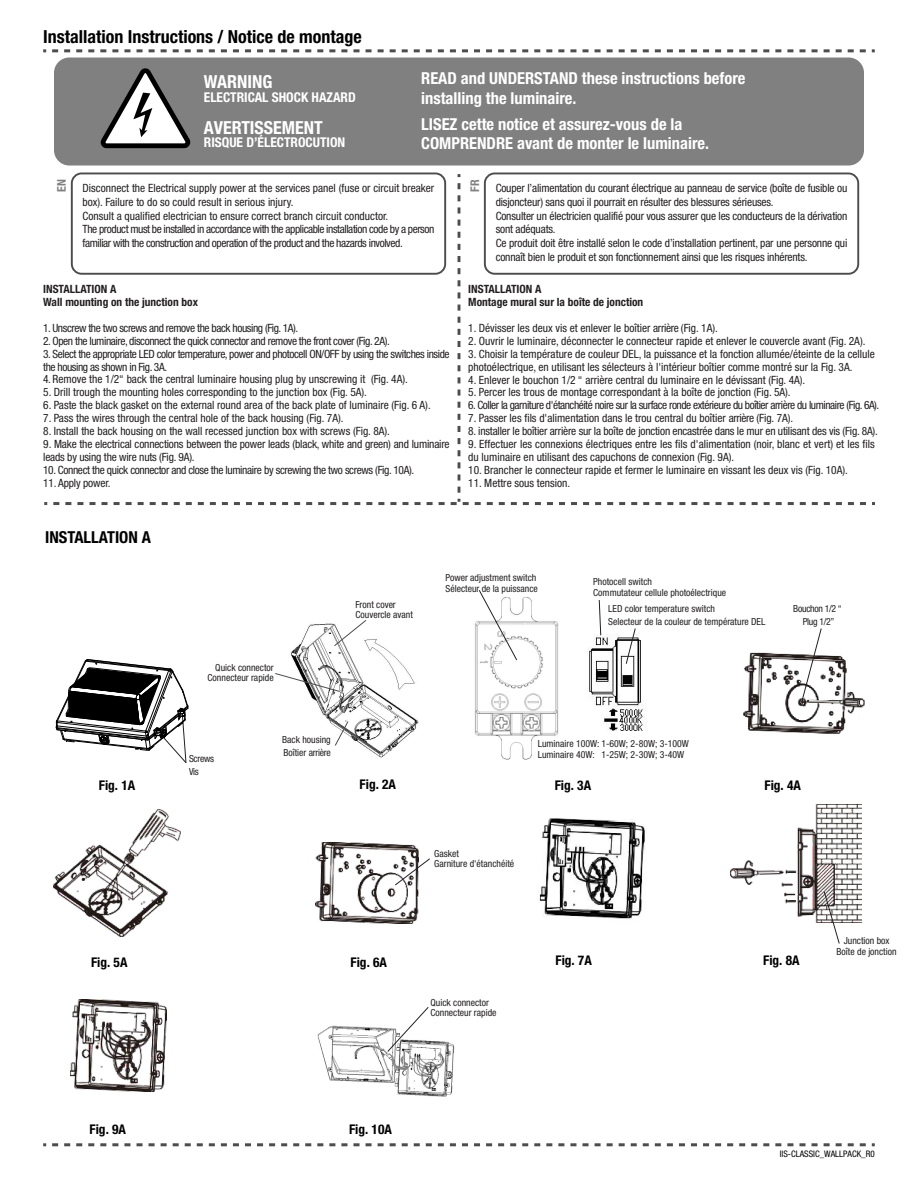
<style>
.page{position:relative;width:918px;height:1188px;background:#fff}
.page>*{position:absolute;margin:0;border:0;box-sizing:border-box;transform-origin:0 0}
.t1{font:700 condensed 18px "Helvetica Neue";color:#000}
.t2{font:700 condensed 18px "Helvetica Neue";color:#fff}
.t3{font:700 condensed 16.5px/19.8px "Helvetica Neue";color:#fff}
.t4{font:700 condensed 16.5px "Helvetica Neue";color:#000}
.t5{font:700 condensed 13.5px "Helvetica Neue";color:#fff}
.t6{font:700 condensed 13.35px "Helvetica Neue";color:#000}
.t7{font:700 condensed 12px "Helvetica Neue";color:#808080}
.t8{font:condensed 11.4px/13.6px "Helvetica Neue";letter-spacing:-.005em;color:#231f20}
.t9{font:condensed 11.4px/12.9px "Helvetica Neue";letter-spacing:-.035em;color:#231f20}
.t10{font:condensed 11.4px "Helvetica Neue";letter-spacing:-.04em;color:#231f20}
.t11{font:700 condensed 11.4px/12.9px "Helvetica Neue";color:#231f20}
.t12{font:condensed 11.4px "Helvetica Neue";letter-spacing:-.03em;color:#231f20}
.t13{font:condensed 9.75px/10.5px "Helvetica Neue";color:#231f20}
.t14{font:condensed 9.75px/12.9px "Helvetica Neue";letter-spacing:-.03em;color:#231f20;text-align:center}
.t15{font:condensed 9px "Helvetica Neue";color:#000}
</style>
<div class="page">
<div style="left:54px;top:58px;width:810px;height:108px;background:#808080;border-radius:15px"></div>
<svg style="left:101px;top:68px;width:89px;height:80px"></svg>
<svg style="left:43px;top:49px;width:823px;height:3px"></svg>
<svg style="left:43px;top:1143px;width:823px;height:3px"></svg>
<svg style="left:44px;top:183px;width:822px;height:322px"></svg>
<div style="left:71px;top:173px;width:375px;height:102px;border:2px solid #4d4d4d;border-radius:10px"></div>
<div style="left:484px;top:173px;width:375px;height:102px;border:2px solid #4d4d4d;border-radius:10px"></div>
<img style="left:475px;top:621px;width:4px;height:115px">
<img style="left:291px;top:623px;width:128px;height:135px">
<img style="left:53px;top:810px;width:128px;height:127px">
<img style="left:315px;top:842px;width:103px;height:81px">
<img style="left:731px;top:804px;width:130px;height:118px">
<img style="left:785px;top:653px;width:80px;height:81px">
<img style="left:71px;top:1000px;width:96px;height:91px">
<img style="left:317px;top:1025px;width:138px;height:72px">
<svg style="left:479px;top:590px;width:306px;height:170px"></svg>
<svg style="left:801px;top:628px;width:21px;height:74px"></svg>
<svg style="left:395px;top:858px;width:35px;height:28px"></svg>
<svg style="left:335px;top:721px;width:14px;height:25px"></svg>
<svg style="left:334px;top:620px;width:33px;height:26px"></svg>
<svg style="left:275px;top:673px;width:65px;height:19px"></svg>
<svg style="left:742px;top:876px;width:100px;height:68px"></svg>
<svg style="left:387px;top:1007px;width:42px;height:45px"></svg>
<svg style="left:56px;top:659px;width:133px;height:104px"></svg>
<img style="left:539px;top:818px;width:106px;height:101px">
<h1 class="t1" style="left:43px;top:26px;width:320px">Installation Instructions / Notice de montage</h1>
<h1 class="t2" style="left:204px;top:71px;width:70px">WARNING</h1>
<p class="t5" style="left:204px;top:89px;width:153px">ELECTRICAL SHOCK HAZARD</p>
<h1 class="t2" style="left:204px;top:117px;width:121px">AVERTISSEMENT</h1>
<p class="t5" style="left:204px;top:134px;width:143px">RISQUE D’ÉLECTROCUTION</p>
<h2 class="t3" style="left:421px;top:68px;width:326px">READ and UNDERSTAND these instructions before installing the luminaire.</h2>
<h2 class="t3" style="left:421px;top:114px;width:289px">LISEZ cette notice et assurez-vous de la<br>COMPRENDRE avant de monter le luminaire.</h2>
<p class="t7" style="left:54px;top:192px;width:14px;rotate:-90deg">EN</p>
<p class="t7" style="left:468px;top:192px;width:14px;rotate:-90deg">FR</p>
<p class="t8" style="left:83px;top:181px;width:353px">Disconnect the Electrical supply power at the services panel (fuse or circuit breaker box). Failure to do so could result in serious injury.<br>Consult a qualified electrician to ensure correct branch circuit conductor.<br>The product must be installed in accordance with the applicable installation code by a person familiar with the construction and operation of the product and the hazards involved.</p>
<p class="t8" style="left:496px;top:181px;width:353px">Couper l’alimentation du courant électrique au panneau de service (boîte de fusible ou disjoncteur) sans quoi il pourrait en résulter des blessures sérieuses.<br>Consulter un électricien qualifié pour vous assurer que les conducteurs de la dérivation sont adéquats.<br>Ce produit doit être installé selon le code d’installation pertinent, par une personne qui connaît bien le produit et son fonctionnement ainsi que les risques inhérents.</p>
<p class="t11" style="left:43px;top:282px;width:156px">INSTALLATION A<br>Wall mounting on the junction box</p>
<p class="t9" style="left:43px;top:321px;width:257px">1. Unscrew the two screws and remove the back housing (Fig. 1A).</p>
<p class="t9" style="left:43px;top:334px;width:348px">2. Open the luminaire, disconnect the quick connector and remove the front cover (Fig. 2A).</p>
<p class="t9" style="left:43px;top:347px;width:408px">3. Select the appropriate LED color temperature, power and photocell ON/OFF by using the switches inside the housing as shown in Fig. 3A.</p>
<p class="t8" style="left:43px;top:373px;width:366px">4. Remove the 1/2“ back the central luminaire housing plug by unscrewing it (Fig. 4A).</p>
<p class="t8" style="left:43px;top:385px;width:325px">5. Drill trough the mounting holes corresponding to the junction box (Fig. 5A).</p>
<p class="t8" style="left:43px;top:398px;width:389px">6. Paste the black gasket on the external round area of the back plate of luminaire (Fig. 6 A).</p>
<p class="t8" style="left:43px;top:411px;width:302px">7. Pass the wires through the central hole of the back housing (Fig. 7A).</p>
<p class="t8" style="left:43px;top:424px;width:348px">8. Install the back housing on the wall recessed junction box with screws (Fig. 8A).</p>
<p class="t8" style="left:43px;top:437px;width:408px;line-height:12.9px">9. Make the electrical connections between the power leads (black, white and green) and luminaire leads by using the wire nuts (Fig. 9A).</p>
<p class="t12" style="left:43px;top:463px;width:373px">10. Connect the quick connector and close the luminaire by screwing the two screws (Fig. 10A).</p>
<p class="t8" style="left:43px;top:476px;width:69px">11. Apply power.</p>
<h2 class="t4" style="left:45px;top:527px;width:107px">INSTALLATION A</h2>
<p class="t11" style="left:468px;top:283px;width:177px">INSTALLATION A<br>Montage mural sur la boîte de jonction</p>
<p class="t8" style="left:468px;top:321px;width:251px">1. Dévisser les deux vis et enlever le boîtier arrière (Fig. 1A).</p>
<p class="t8" style="left:468px;top:334px;width:399px">2. Ouvrir le luminaire, déconnecter le connecteur rapide et enlever le couvercle avant (Fig. 2A).</p>
<p class="t8" style="left:468px;top:347px;width:408px;line-height:12.9px">3. Choisir la température de couleur DEL, la puissance et la fonction allumée/éteinte de la cellule photoélectrique, en utilisant les sélecteurs à l'intérieur boîtier comme montré sur la Fig. 3A.</p>
<p class="t8" style="left:468px;top:373px;width:339px">4. Enlever le bouchon 1/2 “ arrière central du luminaire en le dévissant (Fig. 4A).</p>
<p class="t8" style="left:468px;top:385px;width:324px">5. Percer les trous de montage correspondant à la boîte de jonction (Fig. 5A).</p>
<p class="t10" style="left:468px;top:399px;width:413px">6. Coller la garniture d'étanchéité noire sur la surface ronde extérieure du boîtier arrière du luminaire (Fig. 6A).</p>
<p class="t8" style="left:468px;top:411px;width:327px">7. Passer les fils d'alimentation dans le trou central du boîtier arrière (Fig. 7A).</p>
<p class="t8" style="left:468px;top:424px;width:411px">8. installer le boîtier arrière sur la boîte de jonction encastrée dans le mur en utilisant des vis (Fig. 8A).</p>
<p class="t8" style="left:468px;top:437px;width:408px;line-height:12.9px">9. Effectuer les connexions électriques entre les fils d'alimentation (noir, blanc et vert) et les fils du luminaire en utilisant des capuchons de connexion (Fig. 9A).</p>
<p class="t8" style="left:468px;top:463px;width:381px">10. Brancher le connecteur rapide et fermer le luminaire en vissant les deux vis (Fig. 10A).</p>
<p class="t8" style="left:468px;top:476px;width:103px">11. Mettre sous tension.</p>
<p class="t13" style="left:208px;top:662px;width:68px;text-align:right">Quick connector<br>Connecteur rapide</p>
<p class="t14" style="left:189px;top:752px;width:27px;text-align:left">Screws<br>Vis</p>
<p class="t13" style="left:282px;top:734px;width:50px;line-height:12.9px">Back housing<br>Boîtier arrière</p>
<p class="t13" style="left:355px;top:599px;width:59px">Front cover<br>Couvercle avant</p>
<p class="t13" style="left:446px;top:573px;width:94px">Power adjustment switch<br>Sélecteur de la puissance</p>
<p class="t13" style="left:593px;top:576px;width:134px">Photocell switch<br>Commutateur cellule photoélectrique</p>
<p class="t13" style="left:608px;top:602px;width:159px;line-height:12.9px">LED color temperature switch<br>Selecteur de la couleur de température DEL</p>
<p class="t14" style="left:793px;top:602px;width:50px">Bouchon 1/2 “<br>Plug 1/2”</p>
<p class="t13" style="left:538px;top:738px;width:153px">Luminaire 100W: 1-60W; 2-80W; 3-100W<br>Luminaire 40W: 1-25W; 2-30W; 3-40W</p>
<p class="t6" style="left:99px;top:778px;width:38px">Fig. 1A</p>
<p class="t6" style="left:360px;top:776px;width:38px">Fig. 2A</p>
<p class="t6" style="left:555px;top:778px;width:38px">Fig. 3A</p>
<p class="t13" style="left:434px;top:848px;width:81px">Gasket<br>Garniture d'étanchéité</p>
<p class="t6" style="left:765px;top:777px;width:38px">Fig. 4A</p>
<p class="t6" style="left:91px;top:954px;width:38px">Fig. 5A</p>
<p class="t6" style="left:763px;top:952px;width:38px">Fig. 8A</p>
<p class="t6" style="left:351px;top:954px;width:38px">Fig. 6A</p>
<p class="t6" style="left:555px;top:953px;width:38px">Fig. 7A</p>
<p class="t13" style="left:431px;top:997px;width:68px">Quick connector<br>Connecteur rapide</p>
<p class="t13" style="left:837px;top:936px;width:62px;text-align:center">Junction box<br>Boîte de jonction</p>
<p class="t6" style="left:90px;top:1121px;width:38px">Fig. 9A</p>
<p class="t6" style="left:349px;top:1121px;width:44px">Fig. 10A</p>
<p class="t15" style="left:780px;top:1149px;width:96px">IIS-CLASSIC_WALLPACK_R0</p>
</div>
